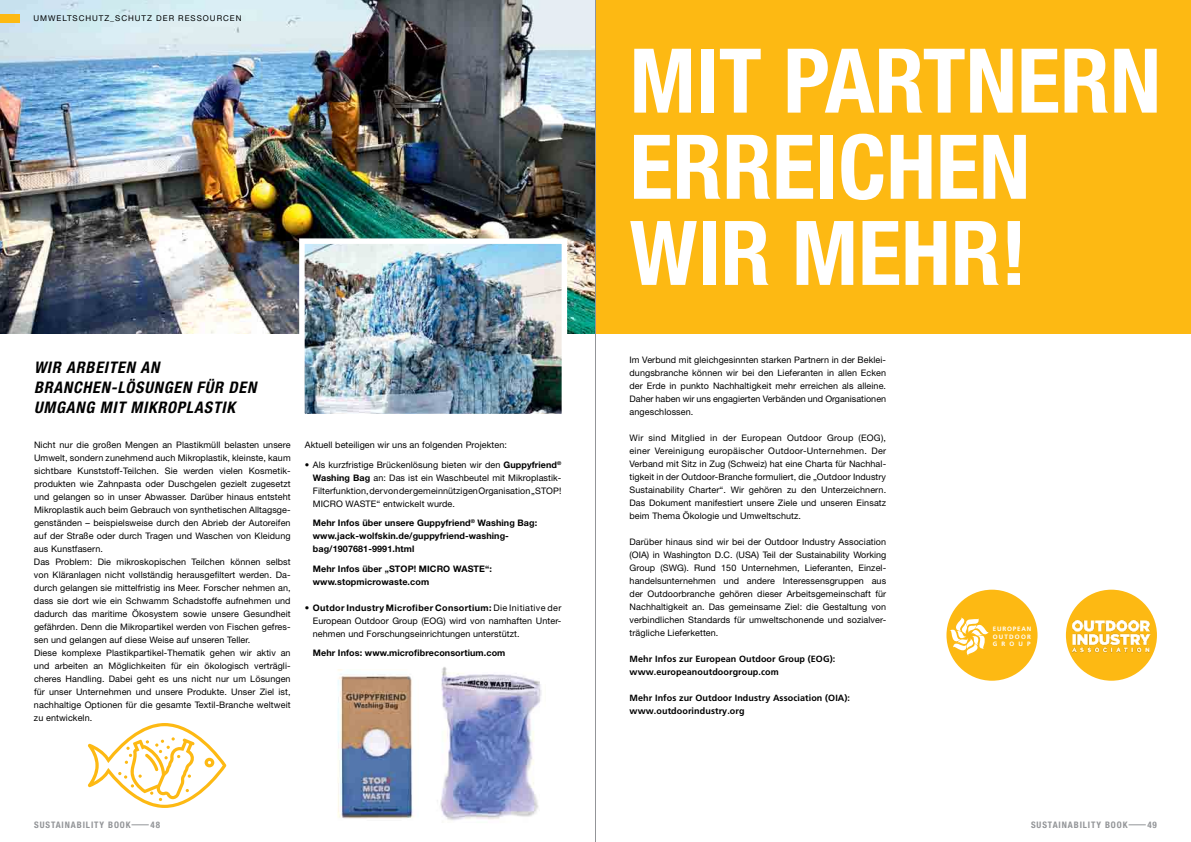
<style>
.page{position:relative;width:1191px;height:842px;background:#fff}
.page>*{position:absolute;margin:0;border:0;box-sizing:border-box;transform-origin:0 0}
.t1{font:700 condensed 89.4px/86.1px "Helvetica Neue LT Pro";color:#fff}
.t2{font:italic 700 condensed 16px/20px "Helvetica Neue LT Pro";letter-spacing:.05em;color:#000}
.t3{font:9px/13px "Helvetica Neue LT Pro";letter-spacing:.01em;color:#000;text-align:justify}
.t4{font:700 9px/13px "Helvetica Neue LT Pro";letter-spacing:.01em;color:#000}
.t5{font:700 9px/13px "Frutiger LT Pro";letter-spacing:.01em;color:#000}
.t6{font:700 condensed 9px "Helvetica Neue LT Pro";letter-spacing:.1em;color:#939598}
.t7{font:8px "Helvetica Neue LT Pro";color:#000}
.t8{font:700 6.3px/7.5px "Frutiger";letter-spacing:.19em;color:#fff;text-align:justify}
.s1{font-weight:700}
</style>
<div class="page">
<img style="left:437px;top:667px;width:105px;height:154px">
<img style="left:337px;top:669px;width:77px;height:150px">
<div style="left:595px;top:0;width:596px;height:334px;background:#fdb913"></div>
<img style="left:0;top:0;width:595px;height:334px">
<div style="left:946px;top:590px;width:91px;height:91px;background:#fdb913;border-radius:50%"></div>
<div style="left:1066px;top:590px;width:91px;height:91px;background:#fdb913;border-radius:50%"></div>
<svg style="left:87px;top:723px;width:139px;height:85px"></svg>
<img style="left:306px;top:245px;width:254px;height:167px">
<div style="left:299px;top:238px;width:268px;height:181px;border:6px solid #fff"></div>
<hr style="left:595px;top:0;width:1px;height:842px;background:#939598">
<svg style="left:131px;top:824px;width:18px;height:1px"></svg>
<svg style="left:1128px;top:824px;width:17px;height:1px"></svg>
<div style="left:0;top:14px;width:20px;height:9px;background:#fdb913"></div>
<svg style="left:949px;top:617px;width:39px;height:39px"></svg>
<img style="left:1072px;top:621px;width:79px;height:31px">
<p class="t7" style="left:33px;top:13px;width:8px">umweltschutz</p>
<p class="t7" style="left:110px;top:13px;width:18px">_Schutzder</p>
<p class="t7" style="left:178px;top:13px;width:14px">Ressourcen</p>
<h2 class="t2" style="left:34px;top:358px;width:224px">WIR ARBEITEN AN<br>BRANCHEN-LÖSUNGEN FÜR DEN<br>UMGANG MIT MIKROPLASTIK</h2>
<p class="t3" style="left:34px;top:438px;width:258px;text-align:left">Nicht nur die großen Mengen an Plastikmüll belasten unsere Umwelt, sondern zunehmend auch Mikroplastik, kleinste, kaum sichtbare Kunststoff-Teilchen. Sie werden vielen Kosmetik&shy;produkten wie Zahnpasta oder Duschgelen gezielt zugesetzt und gelangen so in unser Abwasser. Darüber hinaus entsteht Mikroplastik auch beim Gebrauch von synthetischen Alltagsge&shy;genständen – beispielsweise durch den Abrieb der Autoreifen auf der Straße oder durch Tragen und Waschen von Kleidung aus Kunstfasern.<br>Das Problem: Die mikroskopischen Teilchen können selbst von Kläranlagen nicht vollständig herausgefiltert werden. Da&shy;durch gelangen sie mittelfristig ins Meer. Forscher nehmen an, dass sie dort wie ein Schwamm Schadstoffe aufnehmen und dadurch das maritime Ökosystem sowie unsere Gesundheit gefährden. Denn die Mikropartikel werden von Fischen gefres&shy;sen und gelangen auf diese Weise auf unseren Teller.<br>Diese komplexe Plastikpartikel-Thematik gehen wir aktiv an und arbeiten an Möglichkeiten für ein ökologisch verträgli&shy;cheres Handling. Dabei geht es uns nicht nur um Lösungen für unser Unternehmen und unsere Produkte. Unser Ziel ist, nachhaltige Optionen für die gesamte Textil-Branche weltweit zu entwickeln.</p>
<p class="t3" style="left:305px;top:438px;width:204px">Aktuell beteiligen wir uns an folgenden Projekten:</p>
<p class="t3" style="left:305px;top:458px;width:258px">• Als kurzfristige Brückenlösung bieten wir den <span class="s1">Guppyfriend</span><sup>®</sup></p>
<p class="t3" style="left:305px;top:471px;width:258px"><span class="s1">Washing Bag</span> an: Das ist ein Waschbeutel mit Mikroplastik-</p>
<p class="t3" style="left:313px;top:484px;width:250px">Filterfunktion,dervondergemeinnützigenOrganisation„STOP!</p>
<p class="t3" style="left:313px;top:497px;width:144px">MICRO WASTE“ entwickelt wurde.</p>
<p class="t4" style="left:313px;top:516px;width:226px">Mehr Infos über unsere Guppyfriend<sup>®</sup> Washing Bag: www.jack-wolfskin.de/guppyfriend-washing&shy;bag/1907681-9991.html</p>
<p class="t4" style="left:313px;top:562px;width:180px;text-indent:-8px">Mehr Infos über „STOP! MICRO WASTE“: www.stopmicrowaste.com</p>
<p class="t3" style="left:313px;top:601px;width:250px;text-indent:-8px">• <span class="s1">Outdor Industry Microfiber Consortium:</span> Die Initiative der European Outdoor Group (EOG) wird von namhaften Unter&shy;nehmen und Forschungseinrichtungen unterstützt.</p>
<p class="t4" style="left:305px;top:646px;width:202px">Mehr Infos: www.microfibreconsortium.com</p>
<h1 class="t1" style="left:629px;top:38px;width:533px">MIT PARTNERN<br>ERREICHEN<br>WIR MEHR!</h1>
<p class="t3" style="left:629px;top:353px;width:258px">Im Verbund mit gleichgesinnten starken Partnern in der Beklei&shy;dungsbranche können wir bei den Lieferanten in allen Ecken der Erde in punkto Nachhaltigkeit mehr erreichen als alleine.<br>Daher haben wir uns engagierten Verbänden und Organisationen angeschlossen.</p>
<p class="t3" style="left:629px;top:431px;width:258px">Wir sind Mitglied in der European Outdoor Group (EOG), einer Vereinigung europäischer Outdoor-Unternehmen. Der Verband mit Sitz in Zug (Schweiz) hat eine Charta für Nachhal&shy;tigkeit in der Outdoor-Branche formuliert, die „Outdoor Industry Sustainability Charter“. Wir gehören zu den Unterzeichnern.<br>Das Dokument manifestiert unsere Ziele und unseren Einsatz beim Thema Ökologie und Umweltschutz.</p>
<p class="t3" style="left:629px;top:535px;width:258px">Darüber hinaus sind wir bei der Outdoor Industry Association (OIA) in Washington D.C. (USA) Teil der Sustainability Working Group (SWG). Rund 150 Unternehmen, Lieferanten, Einzel&shy;handelsunternehmen und andere Interessensgruppen aus der Outdoorbranche gehören dieser Arbeitsgemeinschaft für Nachhaltigkeit an. Das gemeinsame Ziel: die Gestaltung von verbindlichen Standards für umweltschonende und sozialver&shy;trägliche Lieferketten.</p>
<p class="t5" style="left:629px;top:652px;width:207px">Mehr Infos zur European Outdoor Group (EOG): www.europeanoutdoorgroup.com</p>
<p class="t5" style="left:629px;top:691px;width:222px">Mehr Infos zur Outdoor Industry Association (OIA): www.outdoorindustry.org</p>
<p class="t8" style="left:992px;top:625px;width:40px">EUROPEAN OUTDOOR GROUP</p>
<p class="t6" style="left:34px;top:819px;width:98px">SUSTAINABILITY BOOK</p>
<p class="t6" style="left:151px;top:819px;width:11px">48</p>
<p class="t6" style="left:1031px;top:819px;width:98px">SUSTAINABILITY BOOK</p>
<p class="t6" style="left:1147px;top:819px;width:11px">49</p>
</div>
